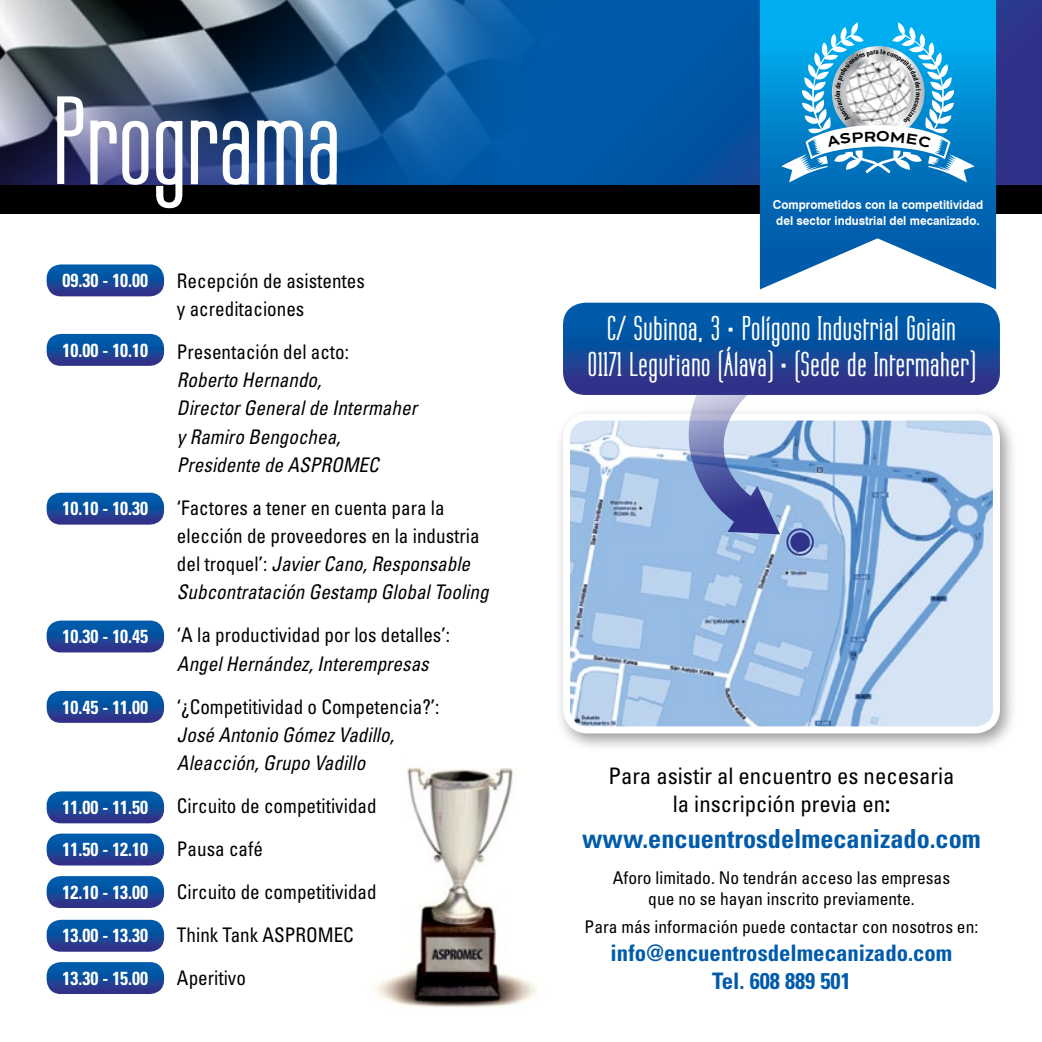
<style>
.page{position:relative;width:1042px;height:1042px;background:#fff}
.page>*{position:absolute;margin:0;border:0;box-sizing:border-box;transform-origin:0 0}
.t1{font:700 105px "Labtop";letter-spacing:.03em;color:#fff;scale:1.05 1}
.t2{font:700 28.88px/36.1px "Labtop";letter-spacing:.05em;color:#fff;text-align:center;scale:1.05 1}
.t3{font:700 condensed 26.25px "Univers";color:#005baa}
.t4{font:condensed 22.75px/28px "Univers";color:#000;text-align:center}
.t5{font:700 condensed 22.75px/28px "Univers";color:#005baa;text-align:center}
.t6{font:condensed 20.12px/28.2px "Univers";color:#000;scale:.95 1}
.t7{font:italic condensed 20.12px/28.2px "Univers";color:#000;scale:.95 1}
.t8{font:700 condensed 18.9px "Univers";color:#fff;scale:.95 1}
.t9{font:condensed 17.5px/21px "Univers";color:#000;text-align:center}
.t10{font:700 12.25px/15.8px "Swiss 721 BT";color:#fff;scale:.95 1}
.t11{font:700 condensed 7px "Univers";color:#000}
.s1{font-style:italic}
.s2{font-weight:700}
</style>
<div class="page">
<img style="left:374px;top:768px;width:163px;height:240px">
<svg style="left:615px;top:0;width:427px;height:185px;background:#0c4d9e"></svg>
<img style="left:0;top:0;width:615px;height:185px">
<svg style="left:47px;top:264px;width:117px;height:32px;background:#1e53a0"></svg>
<svg style="left:47px;top:334px;width:117px;height:32px;background:#1d529f"></svg>
<svg style="left:47px;top:493px;width:117px;height:31px;background:#1a509e"></svg>
<svg style="left:47px;top:620px;width:117px;height:32px;background:#1f54a0"></svg>
<svg style="left:47px;top:691px;width:117px;height:32px;background:#1d519f"></svg>
<svg style="left:47px;top:791px;width:117px;height:32px;background:#1e53a0"></svg>
<svg style="left:47px;top:833px;width:117px;height:32px;background:#1f54a1"></svg>
<svg style="left:47px;top:876px;width:117px;height:32px;background:#1c529f"></svg>
<svg style="left:47px;top:920px;width:117px;height:31px;background:#1a509f"></svg>
<svg style="left:47px;top:962px;width:117px;height:32px;background:#1c529f"></svg>
<div style="left:521px;top:185px;width:521px;height:28px;background:#000"></div>
<div style="left:0;top:185px;width:521px;height:28px;background:#000"></div>
<svg style="left:760px;top:0;width:236px;height:289px"></svg>
<div style="left:554px;top:406px;width:463px;height:346px;background:#000;opacity:.4"></div>
<img style="left:566px;top:534px;width:430px;height:196px">
<div style="left:563px;top:413px;width:437px;height:320px;border:7px solid #fff;border-radius:21px"></div>
<div style="left:786px;top:528px;width:28px;height:28px;border:2px solid #303188;border-radius:50%"></div>
<div style="left:790px;top:532px;width:20px;height:20px;background:#303188;border-radius:50%"></div>
<svg style="left:563px;top:303px;width:437px;height:231px;background:#7597c8"></svg>
<svg style="left:781px;top:22px;width:194px;height:160px"></svg>
<h1 class="t1" style="left:54px;top:75px;width:274px">Programa</h1>
<p class="t8" style="left:62px;top:269px;width:92px">09.30 - 10.00</p>
<p class="t8" style="left:62px;top:338px;width:92px">10.00 - 10.10</p>
<p class="t8" style="left:62px;top:497px;width:92px">10.10 - 10.30</p>
<p class="t8" style="left:62px;top:625px;width:92px">10.30 - 10.45</p>
<p class="t8" style="left:62px;top:695px;width:92px">10.45 - 11.00</p>
<p class="t8" style="left:62px;top:796px;width:92px">11.00 - 11.50</p>
<p class="t8" style="left:62px;top:838px;width:92px">11.50 - 12.10</p>
<p class="t8" style="left:62px;top:880px;width:92px">12.10 - 13.00</p>
<p class="t8" style="left:62px;top:924px;width:92px">13.00 - 13.30</p>
<p class="t8" style="left:62px;top:966px;width:92px">13.30 - 15.00</p>
<p class="t6" style="left:177px;top:266px;width:199px">Recepción de asistentes y acreditaciones</p>
<p class="t6" style="left:177px;top:337px;width:183px">Presentación del acto:</p>
<p class="t7" style="left:177px;top:365px;width:254px">Roberto Hernando,<br>Director General de Intermaher y Ramiro Bengochea,<br>Presidente de ASPROMEC</p>
<p class="t6" style="left:177px;top:493px;width:329px">‘Factores a tener en cuenta para la elección de proveedores en la industria del troquel’: <span class="s1">Javier Cano, Responsable Subcontratación Gestamp Global Tooling</span></p>
<p class="t6" style="left:177px;top:621px;width:289px">‘A la productividad por los detalles’:</p>
<p class="t7" style="left:177px;top:649px;width:266px">Angel Hernández, Interempresas</p>
<p class="t6" style="left:177px;top:692px;width:278px">‘¿Competitividad o Competencia?’:</p>
<p class="t7" style="left:177px;top:720px;width:230px">José Antonio Gómez Vadillo,<br>Aleacción, Grupo Vadillo</p>
<p class="t6" style="left:177px;top:784px;width:212px;line-height:43.1px">Circuito de competitividad<br>Pausa café<br>Circuito de competitividad<br>Think Tank Aspromec<br>Aperitivo</p>
<p class="t11" style="left:833px;top:94px;width:5px;rotate:-90deg">n</p>
<p class="t10" style="left:773px;top:197px;width:223px">Comprometidos con la competitividad del sector industrial del mecanizado.</p>
<h2 class="t2" style="left:588px;top:311px;width:370px">C/ Subinoa, 3 • Polígono Industrial Goiain<br>O1171 Legutiano (Álava) • (Sede de Intermaher)</h2>
<p class="t4" style="left:608px;top:761px;width:348px">Para asistir al encuentro es necesaria la inscripción previa en<span class="s2">:</span></p>
<h3 class="t3" style="left:582px;top:822px;width:400px">www.encuentrosdelmecanizado.com</h3>
<p class="t9" style="left:613px;top:866px;width:339px">Aforo limitado. No tendrán acceso las empresas que no se hayan inscrito previamente.</p>
<p class="t9" style="left:584px;top:916px;width:395px">Para más información puede contactar con nosotros en:</p>
<p class="t5" style="left:610px;top:938px;width:343px">info@encuentrosdelmecanizado.com<br>Tel. 608 889 501</p>
</div>
